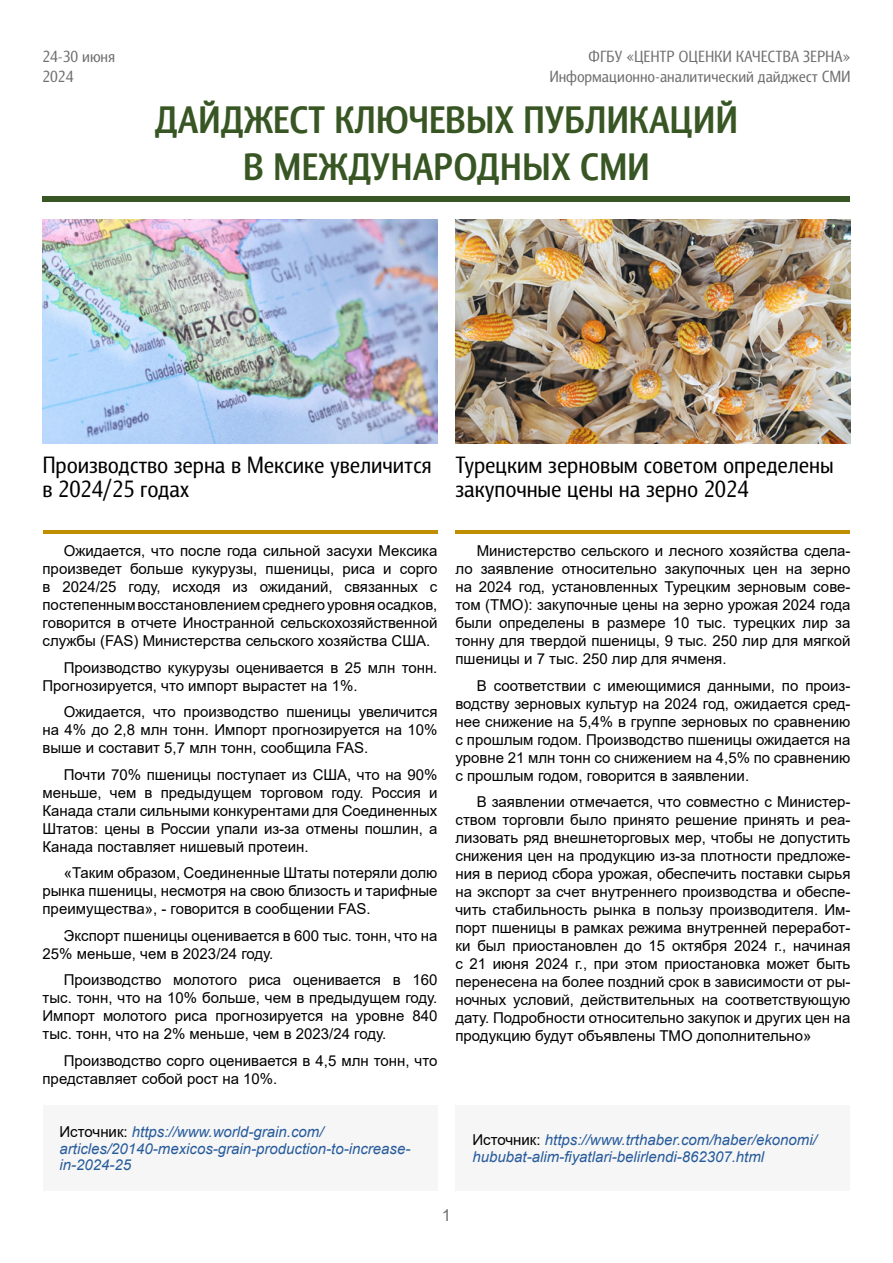
<style>
.page{position:relative;width:893px;height:1263px;background:#fff}
.page>*{position:absolute;margin:0;border:0;box-sizing:border-box;transform-origin:0 0}
.t1{font:700 39px/46.8px "Barnaul Grotesk";color:#385623;text-align:center}
.t2{font:24px/24px "Barnaul Grotesk";color:#000}
.t3{font:16.5px/19.8px "Barnaul Grotesk";color:#706f6f;text-align:right}
.t4{font:16.5px "Arial";color:#706f6f}
.t5{font:15px/18px "Arial";color:#000;text-align:justify}
.t6{font:italic 15px/16.5px "Arial";color:#275b9b}
.s1{font-style:normal;color:#000}
</style>
<div class="page">
<div style="left:43px;top:197px;width:807px;height:5px;background:#385724"></div>
<img style="left:455px;top:219px;width:395px;height:225px">
<hr style="left:43px;top:530px;width:394px;height:3px;background:#bf8f00">
<div style="left:43px;top:1105px;width:394px;height:86px;background:#f6f6f6"></div>
<hr style="left:455px;top:530px;width:395px;height:3px;background:#bf8f00">
<div style="left:455px;top:1105px;width:395px;height:86px;background:#f6f6f6"></div>
<img style="left:43px;top:219px;width:394px;height:225px">
<p class="t3" style="left:43px;top:47px;width:74px;text-align:left">24-30 июня<br>2024</p>
<p class="t3" style="left:549px;top:47px;width:302px">ФГБУ «ЦЕНТР ОЦЕНКИ КАЧЕСТВА ЗЕРНА»<br>Информационно-аналитический дайджест СМИ</p>
<h1 class="t1" style="left:155px;top:96px;width:585px">ДАЙДЖЕСТ КЛЮЧЕВЫХ ПУБЛИКАЦИЙ<br>В МЕЖДУНАРОДНЫХ СМИ</h1>
<h2 class="t2" style="left:43px;top:452px;width:391px">Производство зерна в Мексике увеличится в 2024/25 годах</h2>
<p class="t5" style="left:43px;top:542px;width:396px;text-indent:21px">Ожидается, что после года сильной засухи Мексика произведет больше кукурузы, пшеницы, риса и сорго в 2024/25 году, исходя из ожиданий, связанных с постепенным восстановлением среднего уровня осадков, говорится в отчете Иностранной сельскохозяйственной службы (FAS) Министерства сельского хозяйства США.</p>
<p class="t5" style="left:43px;top:658px;width:396px;text-indent:21px">Производство кукурузы оценивается в 25 млн тонн.<br>Прогнозируется, что импорт вырастет на 1%.</p>
<p class="t5" style="left:43px;top:703px;width:396px;text-indent:21px">Ожидается, что производство пшеницы увеличится на 4% до 2,8 млн тонн. Импорт прогнозируется на 10% выше и составит 5,7 млн тонн, сообщила FAS.</p>
<p class="t5" style="left:43px;top:765px;width:396px;text-indent:21px">Почти 70% пшеницы поступает из США, что на 90% меньше, чем в предыдущем торговом году. Россия и Канада стали сильными конкурентами для Соединенных Штатов: цены в России упали из-за отмены пошлин, а Канада поставляет нишевый протеин.</p>
<p class="t5" style="left:43px;top:864px;width:396px;text-indent:21px">«Таким образом, Соединенные Штаты потеряли долю рынка пшеницы, несмотря на свою близость и тарифные преимущества», - говорится в сообщении FAS.</p>
<p class="t5" style="left:43px;top:926px;width:396px;text-indent:21px">Экспорт пшеницы оценивается в 600 тыс. тонн, что на<br>25% меньше, чем в 2023/24 году.</p>
<p class="t5" style="left:43px;top:971px;width:396px;text-indent:21px">Производство молотого риса оценивается в 160 тыс. тонн, что на 10% больше, чем в предыдущем году.<br>Импорт молотого риса прогнозируется на уровне 840 тыс. тонн, что на 2% меньше, чем в 2023/24 году.</p>
<p class="t5" style="left:43px;top:1051px;width:396px;text-indent:21px">Производство сорго оценивается в 4,5 млн тонн, что представляет собой рост на 10%.</p>
<p class="t6" style="left:60px;top:1124px;width:352px"><span class="s1">Источник:</span> https://www.world-grain.com/ articles/20140-mexicos-grain-production-to-increase&shy;in-2024-25</p>
<h2 class="t2" style="left:455px;top:452px;width:380px">Турецким зерновым советом определены закупочные цены на зерно 2024</h2>
<p class="t5" style="left:455px;top:542px;width:396px;text-indent:21px">Министерство сельского и лесного хозяйства сдела&shy;ло заявление относительно закупочных цен на зерно на 2024 год, установленных Турецким зерновым сове&shy;том (TMO): закупочные цены на зерно урожая 2024 года были определены в размере 10 тыс. турецких лир за тонну для твердой пшеницы, 9 тыс. 250 лир для мягкой пшеницы и 7 тыс. 250 лир для ячменя.</p>
<p class="t5" style="left:455px;top:676px;width:396px;text-indent:21px">В соответствии с имеющимися данными, по произ&shy;водству зерновых культур на 2024 год, ожидается сред&shy;нее снижение на 5,4% в группе зерновых по сравнению с прошлым годом. Производство пшеницы ожидается на уровне 21 млн тонн со снижением на 4,5% по сравнению с прошлым годом, говорится в заявлении.</p>
<p class="t5" style="left:455px;top:793px;width:396px;text-indent:21px">В заявлении отмечается, что совместно с Министер&shy;ством торговли было принято решение принять и реа&shy;лизовать ряд внешнеторговых мер, чтобы не допустить снижения цен на продукцию из-за плотности предложе&shy;ния в период сбора урожая, обеспечить поставки сырья на экспорт за счет внутреннего производства и обеспе&shy;чить стабильность рынка в пользу производителя. Им&shy;порт пшеницы в рамках режима внутренней переработ&shy;ки был приостановлен до 15 октября 2024 г., начиная с 21 июня 2024 г., при этом приостановка может быть перенесена на более поздний срок в зависимости от ры&shy;ночных условий, действительных на соответствующую дату. Подробности относительно закупок и других цен на продукцию будут объявлены TMO дополнительно»</p>
<p class="t6" style="left:472px;top:1132px;width:346px"><span class="s1">Источник:</span> https://www.trthaber.com/haber/ekonomi/ hububat-alim-fiyatlari-belirlendi-862307.html</p>
<p class="t4" style="left:442px;top:1204px;width:11px">1</p>
</div>
